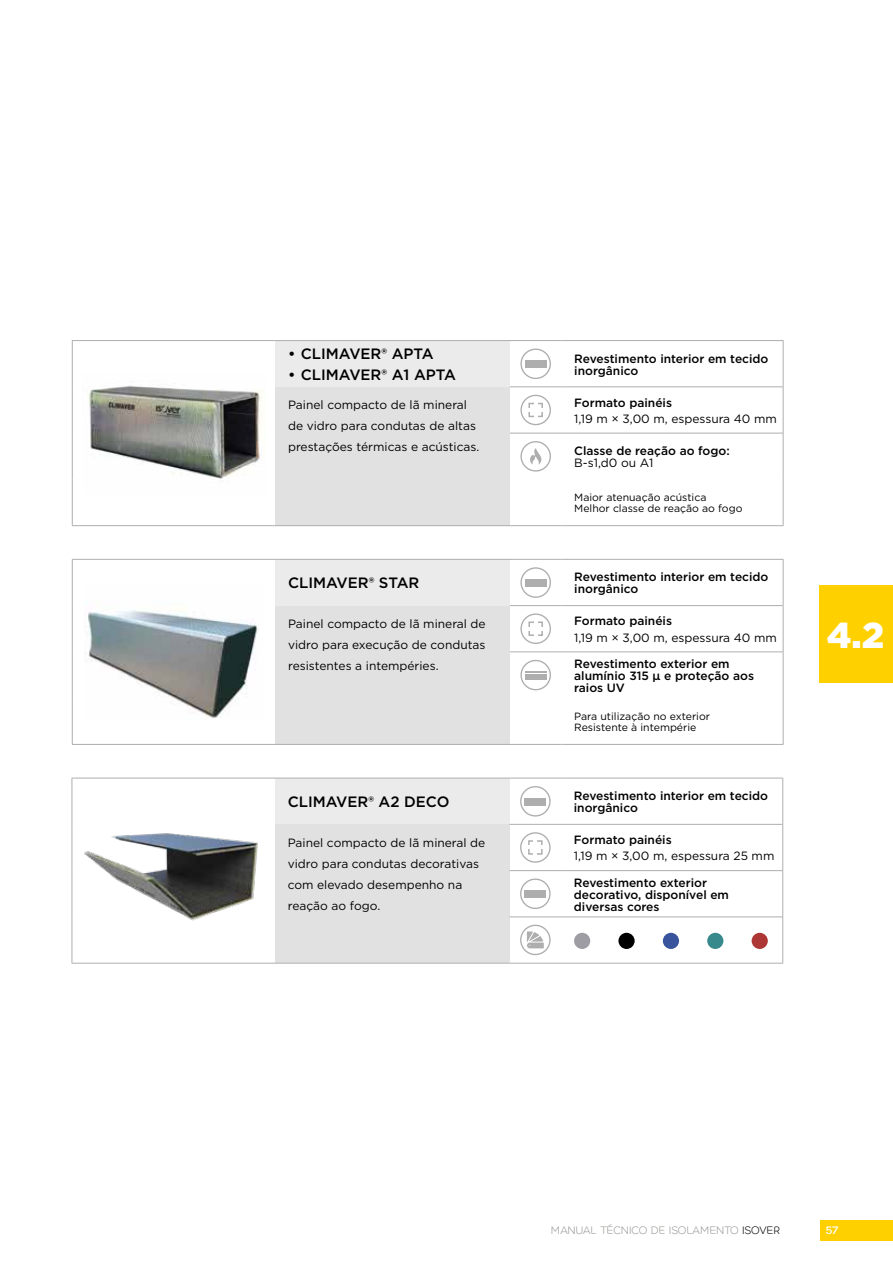
<style>
.page{position:relative;width:893px;height:1263px;background:#fff}
.page>*{position:absolute;margin:0;border:0;box-sizing:border-box;transform-origin:0 0}
.t1{font:900 36px "Gotham";color:#fff}
.t2{font:500 15px "Gotham";color:#000}
.t3{font:12px/21px "Gotham";color:#000}
.t4{font:500 12px/12px "Gotham";color:#000}
.t5{font:300 12px "Weber";letter-spacing:-.015em;color:#9a9998}
.t6{font:12px "Weber";color:#fff}
.t7{font:10.5px/10.5px "Gotham";color:#000}
.s1{color:#000}
</style>
<div class="page">
<div style="left:821px;top:1220px;width:72px;height:20px;background:#ffd000"></div>
<div style="left:819px;top:585px;width:74px;height:97px;background:#ffd000"></div>
<div style="left:275px;top:778px;width:235px;height:46px;background:#ebebeb"></div>
<div style="left:275px;top:824px;width:235px;height:139px;background:#e1e1e1"></div>
<hr style="left:510px;top:824px;width:51px;height:1px;background:#afaeae">
<hr style="left:561px;top:824px;width:221px;height:1px;background:#afaeae">
<hr style="left:510px;top:870px;width:51px;height:1px;background:#afaeae">
<hr style="left:561px;top:870px;width:221px;height:1px;background:#afaeae">
<hr style="left:510px;top:917px;width:51px;height:1px;background:#afaeae">
<hr style="left:561px;top:917px;width:221px;height:1px;background:#afaeae">
<hr style="left:72px;top:778px;width:203px;height:1px;background:#afaeae">
<hr style="left:72px;top:778px;width:1px;height:46px;background:#afaeae">
<hr style="left:72px;top:824px;width:1px;height:47px;background:#afaeae">
<hr style="left:72px;top:871px;width:1px;height:46px;background:#afaeae">
<hr style="left:72px;top:917px;width:1px;height:46px;background:#afaeae">
<hr style="left:72px;top:963px;width:203px;height:1px;background:#afaeae">
<hr style="left:275px;top:778px;width:235px;height:1px;background:#afaeae">
<hr style="left:510px;top:778px;width:51px;height:1px;background:#afaeae">
<hr style="left:561px;top:778px;width:222px;height:1px;background:#afaeae">
<hr style="left:782px;top:778px;width:1px;height:46px;background:#afaeae">
<hr style="left:275px;top:963px;width:235px;height:1px;background:#afaeae">
<hr style="left:782px;top:824px;width:1px;height:47px;background:#afaeae">
<hr style="left:782px;top:871px;width:1px;height:46px;background:#afaeae">
<hr style="left:782px;top:917px;width:1px;height:46px;background:#afaeae">
<hr style="left:510px;top:963px;width:51px;height:1px;background:#afaeae">
<hr style="left:561px;top:963px;width:222px;height:1px;background:#afaeae">
<img style="left:84px;top:833px;width:174px;height:88px">
<div style="left:520px;top:786px;width:31px;height:30px;border:1px solid #afaeae;border-radius:50%"></div>
<div style="left:524px;top:800px;width:22px;height:6px;background:#afaeae"></div>
<svg style="left:524px;top:798px;width:22px;height:1px"></svg>
<div style="left:520px;top:832px;width:31px;height:31px;border:1px solid #afaeae;border-radius:50%"></div>
<div style="left:528px;top:840px;width:15px;height:15px;border:2px solid #afaeae"></div>
<hr style="left:534px;top:840px;width:3px;height:15px;background:#fff">
<hr style="left:527px;top:846px;width:16px;height:3px;background:#fff">
<div style="left:520px;top:878px;width:31px;height:31px;border:1px solid #afaeae;border-radius:50%"></div>
<div style="left:524px;top:893px;width:22px;height:5px;background:#afaeae"></div>
<hr style="left:524px;top:890px;width:22px;height:2px;background:#afaeae">
<svg style="left:527px;top:931px;width:17px;height:17px"></svg>
<div style="left:520px;top:925px;width:31px;height:30px;border:1px solid #afaeae;border-radius:50%"></div>
<div style="left:275px;top:341px;width:235px;height:46px;background:#ebebeb"></div>
<div style="left:275px;top:387px;width:235px;height:139px;background:#e1e1e1"></div>
<hr style="left:510px;top:387px;width:51px;height:1px;background:#afaeae">
<hr style="left:561px;top:387px;width:222px;height:1px;background:#afaeae">
<hr style="left:510px;top:433px;width:51px;height:1px;background:#afaeae">
<hr style="left:561px;top:433px;width:222px;height:1px;background:#afaeae">
<hr style="left:72px;top:340px;width:203px;height:1px;background:#afaeae">
<hr style="left:72px;top:341px;width:1px;height:46px;background:#afaeae">
<hr style="left:72px;top:387px;width:1px;height:46px;background:#afaeae">
<hr style="left:72px;top:433px;width:1px;height:46px;background:#afaeae">
<hr style="left:72px;top:479px;width:1px;height:46px;background:#afaeae">
<hr style="left:72px;top:525px;width:203px;height:1px;background:#afaeae">
<hr style="left:275px;top:340px;width:235px;height:1px;background:#afaeae">
<hr style="left:510px;top:340px;width:51px;height:1px;background:#afaeae">
<hr style="left:561px;top:340px;width:222px;height:1px;background:#afaeae">
<hr style="left:783px;top:341px;width:1px;height:46px;background:#afaeae">
<hr style="left:275px;top:525px;width:235px;height:1px;background:#afaeae">
<hr style="left:783px;top:387px;width:1px;height:46px;background:#afaeae">
<hr style="left:783px;top:433px;width:1px;height:46px;background:#afaeae">
<hr style="left:783px;top:479px;width:1px;height:46px;background:#afaeae">
<hr style="left:510px;top:525px;width:51px;height:1px;background:#afaeae">
<hr style="left:561px;top:525px;width:222px;height:1px;background:#afaeae">
<img style="left:88px;top:385px;width:175px;height:94px">
<div style="left:520px;top:348px;width:31px;height:31px;border:1px solid #afaeae;border-radius:50%"></div>
<div style="left:525px;top:363px;width:22px;height:5px;background:#afaeae"></div>
<hr style="left:525px;top:360px;width:22px;height:2px;background:#afaeae">
<div style="left:520px;top:395px;width:31px;height:30px;border:1px solid #afaeae;border-radius:50%"></div>
<div style="left:528px;top:403px;width:15px;height:14px;border:2px solid #afaeae"></div>
<hr style="left:534px;top:402px;width:3px;height:16px;background:#fff">
<hr style="left:528px;top:408px;width:16px;height:3px;background:#fff">
<div style="left:520px;top:441px;width:31px;height:31px;border:1px solid #afaeae;border-radius:50%"></div>
<svg style="left:530px;top:448px;width:11px;height:16px"></svg>
<div style="left:275px;top:559px;width:235px;height:47px;background:#ebebeb"></div>
<div style="left:275px;top:606px;width:235px;height:138px;background:#e1e1e1"></div>
<hr style="left:510px;top:605px;width:51px;height:1px;background:#afaeae">
<hr style="left:561px;top:605px;width:222px;height:1px;background:#afaeae">
<hr style="left:510px;top:652px;width:51px;height:1px;background:#afaeae">
<hr style="left:561px;top:652px;width:222px;height:1px;background:#afaeae">
<hr style="left:72px;top:559px;width:203px;height:1px;background:#afaeae">
<hr style="left:72px;top:560px;width:1px;height:46px;background:#afaeae">
<hr style="left:72px;top:606px;width:1px;height:46px;background:#afaeae">
<hr style="left:72px;top:652px;width:1px;height:46px;background:#afaeae">
<hr style="left:72px;top:698px;width:1px;height:46px;background:#afaeae">
<hr style="left:72px;top:744px;width:203px;height:1px;background:#afaeae">
<hr style="left:275px;top:559px;width:235px;height:1px;background:#afaeae">
<hr style="left:510px;top:559px;width:51px;height:1px;background:#afaeae">
<hr style="left:561px;top:559px;width:222px;height:1px;background:#afaeae">
<hr style="left:783px;top:560px;width:1px;height:46px;background:#afaeae">
<hr style="left:275px;top:744px;width:235px;height:1px;background:#afaeae">
<hr style="left:783px;top:606px;width:1px;height:46px;background:#afaeae">
<hr style="left:783px;top:652px;width:1px;height:46px;background:#afaeae">
<hr style="left:783px;top:698px;width:1px;height:46px;background:#afaeae">
<hr style="left:510px;top:744px;width:51px;height:1px;background:#afaeae">
<hr style="left:561px;top:744px;width:222px;height:1px;background:#afaeae">
<img style="left:84px;top:610px;width:174px;height:108px">
<div style="left:520px;top:567px;width:31px;height:31px;border:1px solid #afaeae;border-radius:50%"></div>
<div style="left:525px;top:581px;width:22px;height:6px;background:#afaeae"></div>
<svg style="left:525px;top:579px;width:22px;height:1px"></svg>
<div style="left:520px;top:613px;width:31px;height:31px;border:1px solid #afaeae;border-radius:50%"></div>
<div style="left:528px;top:621px;width:15px;height:15px;border:2px solid #afaeae"></div>
<hr style="left:534px;top:621px;width:3px;height:16px;background:#fff">
<hr style="left:528px;top:627px;width:16px;height:3px;background:#fff">
<div style="left:520px;top:660px;width:31px;height:30px;border:1px solid #afaeae;border-radius:50%"></div>
<div style="left:525px;top:674px;width:22px;height:5px;background:#afaeae"></div>
<svg style="left:525px;top:672px;width:22px;height:1px"></svg>
<div style="left:574px;top:933px;width:16px;height:16px;background:#9d9da3;border-radius:50%"></div>
<div style="left:618px;top:933px;width:17px;height:16px;background:#000;border-radius:50%"></div>
<div style="left:663px;top:933px;width:16px;height:16px;background:#39549d;border-radius:50%"></div>
<div style="left:707px;top:933px;width:16px;height:16px;background:#37898c;border-radius:50%"></div>
<div style="left:752px;top:933px;width:16px;height:16px;background:#ad3734;border-radius:50%"></div>
<p class="t2" style="left:288px;top:344px;width:147px">• CLIMAVER® APTA</p>
<p class="t2" style="left:288px;top:365px;width:169px">• CLIMAVER® A1 APTA</p>
<p class="t4" style="left:574px;top:352px;width:196px">Revestimento interior em tecido inorgânico</p>
<p class="t3" style="left:288px;top:394px;width:193px">Painel compacto de lã mineral de vidro para condutas de altas prestações térmicas e acústicas.</p>
<p class="t4" style="left:574px;top:396px;width:99px">Formato painéis</p>
<p class="t3" style="left:574px;top:408px;width:204px">1,19 m × 3,00 m, espessura 40 mm</p>
<p class="t4" style="left:574px;top:445px;width:157px">Classe de reação ao fogo:</p>
<p class="t3" style="left:574px;top:452px;width:81px">B-s1,d0 ou A1</p>
<p class="t7" style="left:574px;top:492px;width:170px">Maior atenuação acústica<br>Melhor classe de reação ao fogo</p>
<p class="t2" style="left:288px;top:573px;width:133px">CLIMAVER® STAR</p>
<p class="t4" style="left:574px;top:571px;width:196px">Revestimento interior em tecido inorgânico</p>
<p class="t3" style="left:288px;top:613px;width:199px;text-align:justify">Painel compacto de lã mineral de vidro para execução de condutas resistentes a intempéries.</p>
<p class="t4" style="left:574px;top:615px;width:99px">Formato painéis</p>
<p class="t3" style="left:574px;top:627px;width:204px">1,19 m × 3,00 m, espessura 40 mm</p>
<p class="t4" style="left:574px;top:657px;width:181px">Revestimento exterior em alumínio 315 μ e proteção aos raios UV</p>
<p class="t7" style="left:574px;top:711px;width:137px">Para utilização no exterior<br>Resistente à intempérie</p>
<p class="t2" style="left:288px;top:792px;width:163px">CLIMAVER® A2 DECO</p>
<p class="t4" style="left:574px;top:790px;width:196px">Revestimento interior em tecido inorgânico</p>
<p class="t3" style="left:288px;top:832px;width:199px">Painel compacto de lã mineral de vidro para condutas decorativas com elevado desempenho na reação ao fogo.</p>
<p class="t4" style="left:574px;top:834px;width:99px">Formato painéis</p>
<p class="t3" style="left:574px;top:845px;width:202px">1,19 m × 3,00 m, espessura 25 mm</p>
<p class="t4" style="left:574px;top:876px;width:157px">Revestimento exterior decorativo, disponível em diversas cores</p>
<h1 class="t1" style="left:827px;top:611px;width:59px">4.2</h1>
<p class="t5" style="left:551px;top:1223px;width:231px">MANUAL TÉCNICO DE ISOLAMENTO <span class="s1">ISOVER</span></p>
<p class="t6" style="left:826px;top:1223px;width:14px">57</p>
</div>
